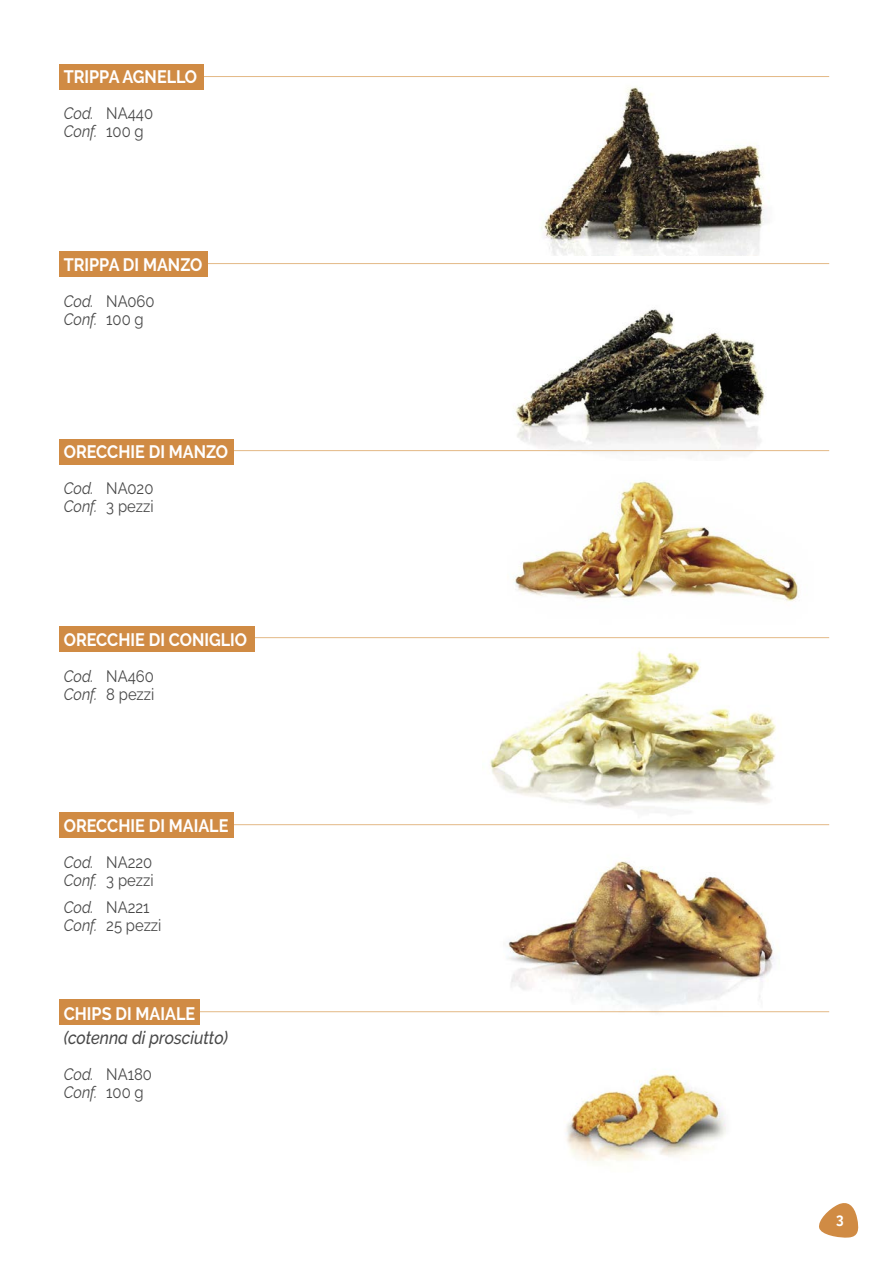
<style>
.page{position:relative;width:893px;height:1263px;background:#fff}
.page>*{position:absolute;margin:0;border:0;box-sizing:border-box;transform-origin:0 0}
.t1{font:700 18px "Raleway";color:#fff;scale:.9 1}
.t2{font:italic 500 18px "Raleway";color:#484848;scale:.9 1}
.t3{font:16.5px/18px "Raleway";color:#484848;scale:.9 1}
.t4{font:italic 16.5px/18px "Raleway";color:#484848;scale:.9 1}
.t5{font:700 15px "Raleway";color:#fff;scale:.9 1}
.s1{font-style:normal}
.s2{font-style:italic}
</style>
<div class="page">
<svg style="left:819px;top:1203px;width:40px;height:35px"></svg>
<img style="left:566px;top:1074px;width:160px;height:88px">
<img style="left:478px;top:307px;width:339px;height:145px">
<img style="left:541px;top:87px;width:225px;height:168px">
<hr style="left:64px;top:76px;width:765px;height:1px;background:#e3b986">
<hr style="left:64px;top:263px;width:765px;height:1px;background:#e3b986">
<hr style="left:64px;top:450px;width:765px;height:1px;background:#e3b986">
<hr style="left:64px;top:637px;width:765px;height:1px;background:#e3b986">
<hr style="left:64px;top:824px;width:765px;height:1px;background:#e3b986">
<hr style="left:64px;top:1011px;width:765px;height:1px;background:#e3b986">
<div style="left:60px;top:64px;width:144px;height:25px;background:#d08b44"></div>
<div style="left:60px;top:251px;width:148px;height:25px;background:#d08b44"></div>
<div style="left:60px;top:439px;width:174px;height:25px;background:#d08b44"></div>
<div style="left:60px;top:626px;width:195px;height:25px;background:#d08b44"></div>
<div style="left:60px;top:812px;width:174px;height:26px;background:#d08b44"></div>
<div style="left:60px;top:999px;width:140px;height:26px;background:#d08b44"></div>
<img style="left:480px;top:824px;width:328px;height:189px">
<img style="left:513px;top:481px;width:285px;height:120px">
<img style="left:483px;top:638px;width:308px;height:172px">
<p class="t1" style="left:64px;top:67px;width:150px">TRIPPA AGNELLO</p>
<p class="t4" style="left:64px;top:105px;width:101px">Cod. <span class="s1">NA440<br></span>Conf. <span class="s1">100 g</span></p>
<p class="t1" style="left:64px;top:255px;width:155px">TRIPPA DI MANZO</p>
<p class="t4" style="left:64px;top:292px;width:102px">Cod. <span class="s1">NA060<br></span>Conf. <span class="s1">100 g</span></p>
<p class="t1" style="left:64px;top:442px;width:184px">ORECCHIE DI MANZO</p>
<p class="t3" style="left:64px;top:480px;width:101px"><span class="s2">Cod.</span> NA020<br><span class="s2">Conf.</span> 3 pezzi</p>
<p class="t1" style="left:64px;top:629px;width:205px">ORECCHIE DI CONIGLIO</p>
<p class="t3" style="left:64px;top:667px;width:102px"><span class="s2">Cod.</span> NA460<br><span class="s2">Conf.</span> 8 pezzi</p>
<p class="t1" style="left:64px;top:815px;width:184px">ORECCHIE DI MAIALE</p>
<p class="t3" style="left:64px;top:853px;width:101px"><span class="s2">Cod.</span> NA220<br><span class="s2">Conf.</span> 3 pezzi</p>
<p class="t3" style="left:64px;top:898px;width:110px"><span class="s2">Cod.</span> NA221<br><span class="s2">Conf.</span> 25 pezzi</p>
<p class="t1" style="left:64px;top:1003px;width:148px">CHIPS DI MAIALE</p>
<p class="t2" style="left:64px;top:1027px;width:184px">(cotenna di prosciutto)</p>
<p class="t4" style="left:64px;top:1065px;width:100px">Cod. <span class="s1">NA180<br></span>Conf. <span class="s1">100 g</span></p>
<p class="t5" style="left:836px;top:1210px;width:10px">3</p>
</div>
